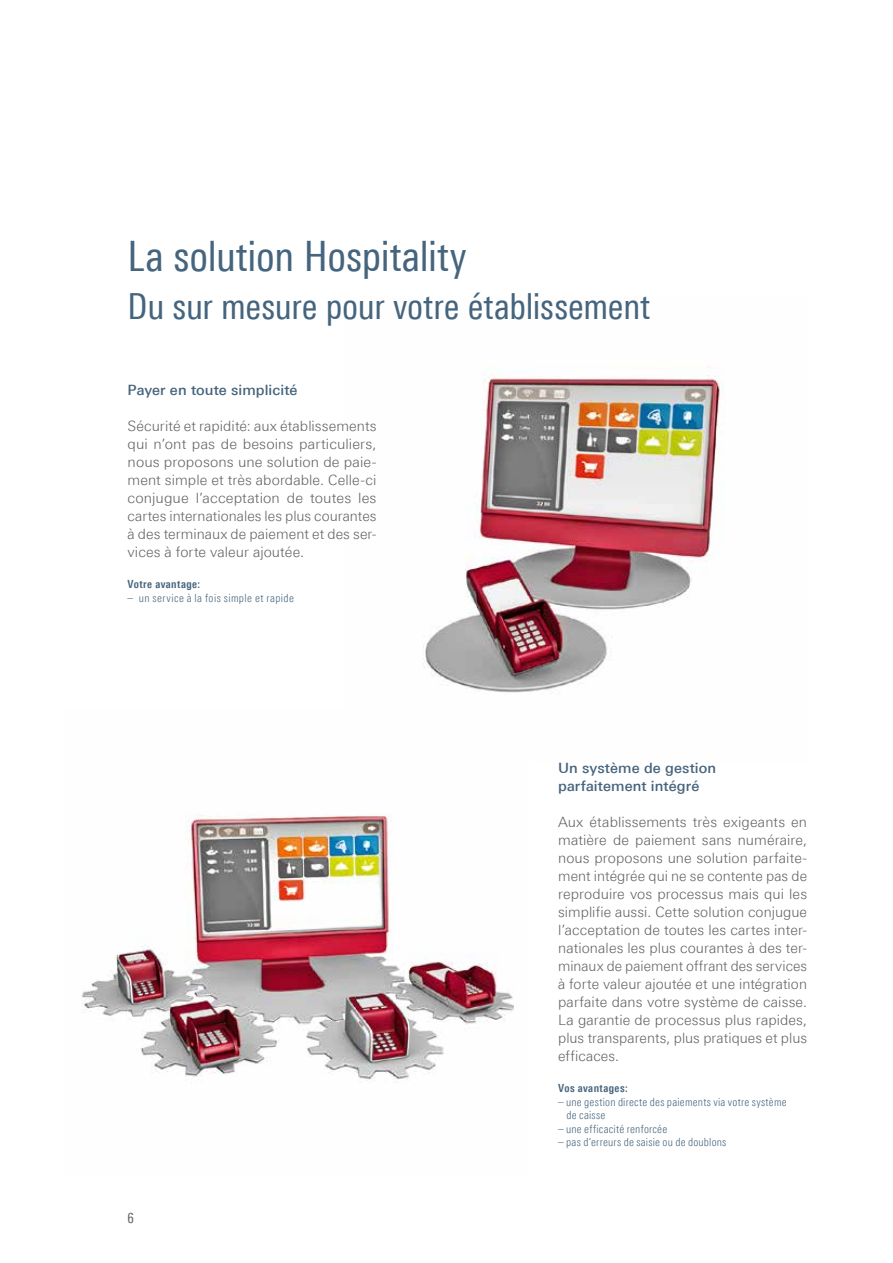
<style>
.page{position:relative;width:893px;height:1263px;background:#fff}
.page>*{position:absolute;margin:0;border:0;box-sizing:border-box;transform-origin:0 0}
.t1{font:42px "Linotype Univers 420 Cn";letter-spacing:-.005em;color:#45647d}
.t2{font:36px "Linotype Univers 420 Cn";letter-spacing:-.01em;color:#45647d}
.t3{font:300 14.25px/18px "Linotype Univers 330";letter-spacing:.005em;color:#626261;text-align:justify}
.t4{font:500 14.25px/18px "Linotype Univers 530";letter-spacing:.005em;color:#45647d}
.t5{font:14.25px "Linotype Univers 420 Cn";color:#626261}
.t6{font:300 11.25px/13.5px "Linotype Univers 320 Cn";letter-spacing:.025em;color:#45647d}
.t7{font:700 11.25px "Linotype Univers 620 Cn";letter-spacing:.04em;color:#45647d}
</style>
<div class="page">
<img style="left:423px;top:366px;width:301px;height:327px">
<img style="left:81px;top:814px;width:433px;height:269px">
<h1 class="t1" style="left:128px;top:231px;width:341px">La solution Hospitality</h1>
<h2 class="t2" style="left:128px;top:285px;width:524px">Du sur mesure pour votre établissement</h2>
<p class="t4" style="left:128px;top:381px;width:171px">Payer en toute simplicité</p>
<p class="t3" style="left:128px;top:417px;width:251px">Sécurité et rapidité: aux établissements qui n’ont pas de besoins particuliers, nous proposons une solution de paie&shy;ment simple et très abordable. Celle-ci conjugue l’acceptation de toutes les cartes internationales les plus courantes à des terminaux de paiement et des ser&shy;vices à forte valeur ajoutée.</p>
<p class="t7" style="left:128px;top:578px;width:74px">Votre avantage:</p>
<p class="t6" style="left:128px;top:591px;width:168px">– un service à la fois simple et rapide</p>
<p class="t5" style="left:128px;top:1209px;width:8px">6</p>
<p class="t4" style="left:558px;top:759px;width:159px">Un système de gestion parfaitement intégré</p>
<p class="t3" style="left:558px;top:813px;width:251px">Aux établissements très exigeants en matière de paiement sans numéraire, nous proposons une solution parfaite&shy;ment intégrée qui ne se contente pas de reproduire vos processus mais qui les simplifie aussi. Cette solution conjugue l’acceptation de toutes les cartes inter&shy;nationales les plus courantes à des ter&shy;minaux de paiement offrant des services à forte valeur ajoutée et une intégration parfaite dans votre système de caisse.<br>La garantie de processus plus rapides, plus transparents, plus pratiques et plus efficaces.</p>
<p class="t7" style="left:558px;top:1082px;width:71px">Vos avantages:</p>
<p class="t6" style="left:567px;top:1095px;width:222px;text-indent:-9px">– une gestion directe des paiements via votre système de caisse</p>
<p class="t6" style="left:558px;top:1122px;width:111px">– une efficacité renforcée</p>
<p class="t6" style="left:558px;top:1136px;width:170px">– pas d‘erreurs de saisie ou de doublons</p>
</div>
